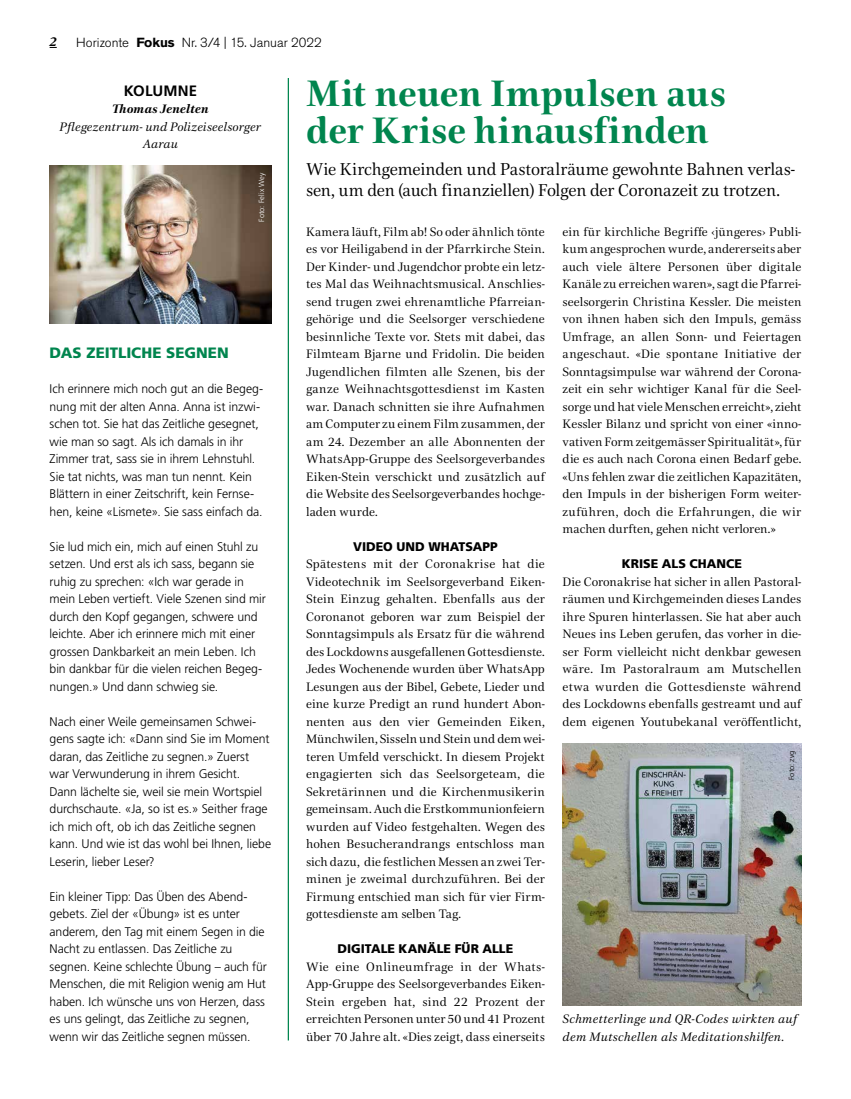
<style>
.page{position:relative;width:851px;height:1099px;background:#fff}
.page>*{position:absolute;margin:0;border:0;box-sizing:border-box;transform-origin:0 0}
.t1{font:700 37.5px/37.5px "Civita";color:#00854e}
.t2{font:17.5px/21.2px "Civita";letter-spacing:-.01em;color:#000}
.t3{font:900 15px "Frutiger LT Std";color:#00854e}
.t4{font:700 15px "Frutiger LT Std";letter-spacing:.005em;color:#000}
.t5{font:300 13.12px "Akzidenz Grotesk Pro";color:#000}
.t6{font:italic 700 13.12px "Plantin Std";color:#000}
.t7{font:12.5px/17.5px "Civita";color:#000;text-align:justify}
.t8{font:300 12.5px/17.5px "Frutiger LT Std";letter-spacing:-.005em;color:#000}
.t9{font:italic 12.5px/17.5px "Civita";letter-spacing:.01em;color:#000;text-align:center}
.t10{font:900 12.5px "Frutiger LT Std";color:#000}
.t11{font:italic 700 12.5px "Civita";letter-spacing:.01em;color:#000}
.t12{font:300 7.5px "Frutiger LT Std";letter-spacing:.015em;color:#fff}
.t13{font:300 7.5px "Frutiger LT Std";letter-spacing:.01em;color:#000}
.s1{font-weight:700}
</style>
<div class="page">
<hr style="left:288px;top:78px;width:1px;height:962px;background:#00854e">
<img style="left:562px;top:743px;width:239px;height:262px">
<img style="left:50px;top:165px;width:221px;height:158px">
<p class="t6" style="left:50px;top:34px;width:9px">2</p>
<p class="t5" style="left:76px;top:34px;width:100px">Horizonte <span class="s1">Fokus</span></p>
<p class="t5" style="left:182px;top:34px;width:141px">Nr. 3/4 | 15. Januar 2022</p>
<p class="t4" style="left:124px;top:81px;width:75px">KOLUMNE</p>
<p class="t11" style="left:112px;top:101px;width:98px">Thomas Jenelten</p>
<p class="t9" style="left:60px;top:117px;width:203px">Pflegezentrum- und Polizeiseelsorger<br>Aarau</p>
<p class="t12" style="left:257px;top:222px;width:51px;rotate:-90deg">Foto: Felix Wey</p>
<p class="t3" style="left:50px;top:344px;width:181px">DAS ZEITLICHE SEGNEN</p>
<p class="t8" style="left:50px;top:380px;width:215px">Ich erinnere mich noch gut an die Begeg&shy;nung mit der alten Anna. Anna ist inzwi&shy;schen tot. Sie hat das Zeitliche gesegnet, wie man so sagt. Als ich damals in ihr Zimmer trat, sass sie in ihrem Lehnstuhl.<br>Sie tat nichts, was man tun nennt. Kein Blättern in einer Zeitschrift, kein Fernse&shy;hen, keine «Lismete». Sie sass einfach da.</p>
<p class="t8" style="left:50px;top:538px;width:218px">Sie lud mich ein, mich auf einen Stuhl zu setzen. Und erst als ich sass, begann sie ruhig zu sprechen: «Ich war gerade in mein Leben vertieft. Viele Szenen sind mir durch den Kopf gegangen, schwere und leichte. Aber ich erinnere mich mit einer grossen Dankbarkeit an mein Leben. Ich bin dankbar für die vielen reichen Begeg&shy;nungen.» Und dann schwieg sie.</p>
<p class="t8" style="left:50px;top:713px;width:223px">Nach einer Weile gemeinsamen Schwei&shy;gens sagte ich: «Dann sind Sie im Moment daran, das Zeitliche zu segnen.» Zuerst war Verwunderung in ihrem Gesicht.<br>Dann lächelte sie, weil sie mein Wortspiel durchschaute. «Ja, so ist es.» Seither frage ich mich oft, ob ich das Zeitliche segnen kann. Und wie ist das wohl bei Ihnen, liebe Leserin, lieber Leser?</p>
<p class="t8" style="left:50px;top:888px;width:219px">Ein kleiner Tipp: Das Üben des Abend&shy;gebets. Ziel der «Übung» ist es unter anderem, den Tag mit einem Segen in die Nacht zu entlassen. Das Zeitliche zu segnen. Keine schlechte Übung – auch für Menschen, die mit Religion wenig am Hut haben. Ich wünsche uns von Herzen, dass es uns gelingt, das Zeitliche zu segnen, wenn wir das Zeitliche segnen müssen.</p>
<h1 class="t1" style="left:306px;top:74px;width:421px">Mit neuen Impulsen aus der Krise hinausfinden</h1>
<h2 class="t2" style="left:306px;top:158px;width:490px">Wie Kirchgemeinden und Pastoralräume gewohnte Bahnen verlas&shy;sen, um den (auch finanziellen) Folgen der Coronazeit zu trotzen.</h2>
<p class="t7" style="left:306px;top:222px;width:240px">Kamera läuft, Film ab! So oder ähnlich tönte es vor Heiligabend in der Pfarrkirche Stein.<br>Der Kinder- und Jugendchor probte ein letz&shy;tes Mal das Weihnachtsmusical. Anschlies&shy;send trugen zwei ehrenamtliche Pfarreian&shy;gehörige und die Seelsorger verschiedene besinnliche Texte vor. Stets mit dabei, das Filmteam Bjarne und Fridolin. Die beiden Jugendlichen filmten alle Szenen, bis der ganze Weihnachtsgottesdienst im Kasten war. Danach schnitten sie ihre Aufnahmen am Computer zu einem Film zusammen, der am 24. Dezember an alle Abonnenten der WhatsApp-Gruppe des Seelsorgeverbandes Eiken-Stein verschickt und zusätzlich auf die Website des Seelsorgeverbandes hochge&shy;laden wurde.</p>
<p class="t10" style="left:353px;top:539px;width:146px">VIDEO UND WHATSAPP</p>
<p class="t7" style="left:306px;top:555px;width:240px">Spätestens mit der Coronakrise hat die Videotechnik im Seelsorgeverband Eiken-Stein Einzug gehalten. Ebenfalls aus der Coronanot geboren war zum Beispiel der Sonntagsimpuls als Ersatz für die während des Lockdowns ausgefallenen Gottesdienste.<br>Jedes Wochenende wurden über WhatsApp Lesungen aus der Bibel, Gebete, Lieder und eine kurze Predigt an rund hundert Abon&shy;nenten aus den vier Gemeinden Eiken, Münchwilen, Sisseln und Stein und dem wei&shy;teren Umfeld verschickt. In diesem Projekt engagierten sich das Seelsorgeteam, die Sekretärinnen und die Kirchenmusikerin gemeinsam. Auch die Erstkommunionfeiern wurden auf Video festgehalten. Wegen des hohen Besucherandrangs entschloss man sich dazu, die festlichen Messen an zwei Ter&shy;minen je zweimal durchzuführen. Bei der Firmung entschied man sich für vier Firm&shy;gottesdienste am selben Tag.</p>
<p class="t10" style="left:337px;top:941px;width:177px">DIGITALE KANÄLE FÜR ALLE</p>
<p class="t7" style="left:306px;top:957px;width:240px">Wie eine Onlineumfrage in der Whats-App-Gruppe des Seelsorgeverbandes Eiken-Stein ergeben hat, sind 22 Prozent der erreichten Personen unter 50 und 41 Prozent über 70 Jahre alt. «Dies zeigt, dass einerseits</p>
<p class="t7" style="left:562px;top:222px;width:240px">ein für kirchliche Begriffe ‹jüngeres› Publi&shy;kum angesprochen wurde, andererseits aber auch viele ältere Personen über digitale Kanäle zu erreichen waren», sagt die Pfarrei&shy;seelsorgerin Christina Kessler. Die meisten von ihnen haben sich den Impuls, gemäss Umfrage, an allen Sonn- und Feiertagen angeschaut. «Die spontane Initiative der Sonntagsimpulse war während der Corona&shy;zeit ein sehr wichtiger Kanal für die Seel&shy;sorge und hat viele Menschen erreicht», zieht Kessler Bilanz und spricht von einer «inno&shy;vativen Form zeitgemässer Spiritualität», für die es auch nach Corona einen Bedarf gebe. «Uns fehlen zwar die zeitlichen Kapazitäten, den Impuls in der bisherigen Form weiter&shy;zuführen, doch die Erfahrungen, die wir machen durften, gehen nicht verloren.»</p>
<p class="t10" style="left:621px;top:556px;width:122px">KRISE ALS CHANCE</p>
<p class="t7" style="left:562px;top:572px;width:240px">Die Coronakrise hat sicher in allen Pastoral&shy;räumen und Kirchgemeinden dieses Landes ihre Spuren hinterlassen. Sie hat aber auch Neues ins Leben gerufen, das vorher in die&shy;ser Form vielleicht nicht denkbar gewesen wäre. Im Pastoralraum am Mutschellen etwa wurden die Gottesdienste während des Lockdowns ebenfalls gestreamt und auf dem eigenen Youtubekanal veröffentlicht,</p>
<p class="t13" style="left:787px;top:780px;width:31px;rotate:-90deg">Foto: zvg</p>
<p class="t9" style="left:562px;top:1010px;width:236px;text-align:left">Schmetterlinge und QR-Codes wirkten auf dem Mutschellen als Meditationshilfen.</p>
</div>
